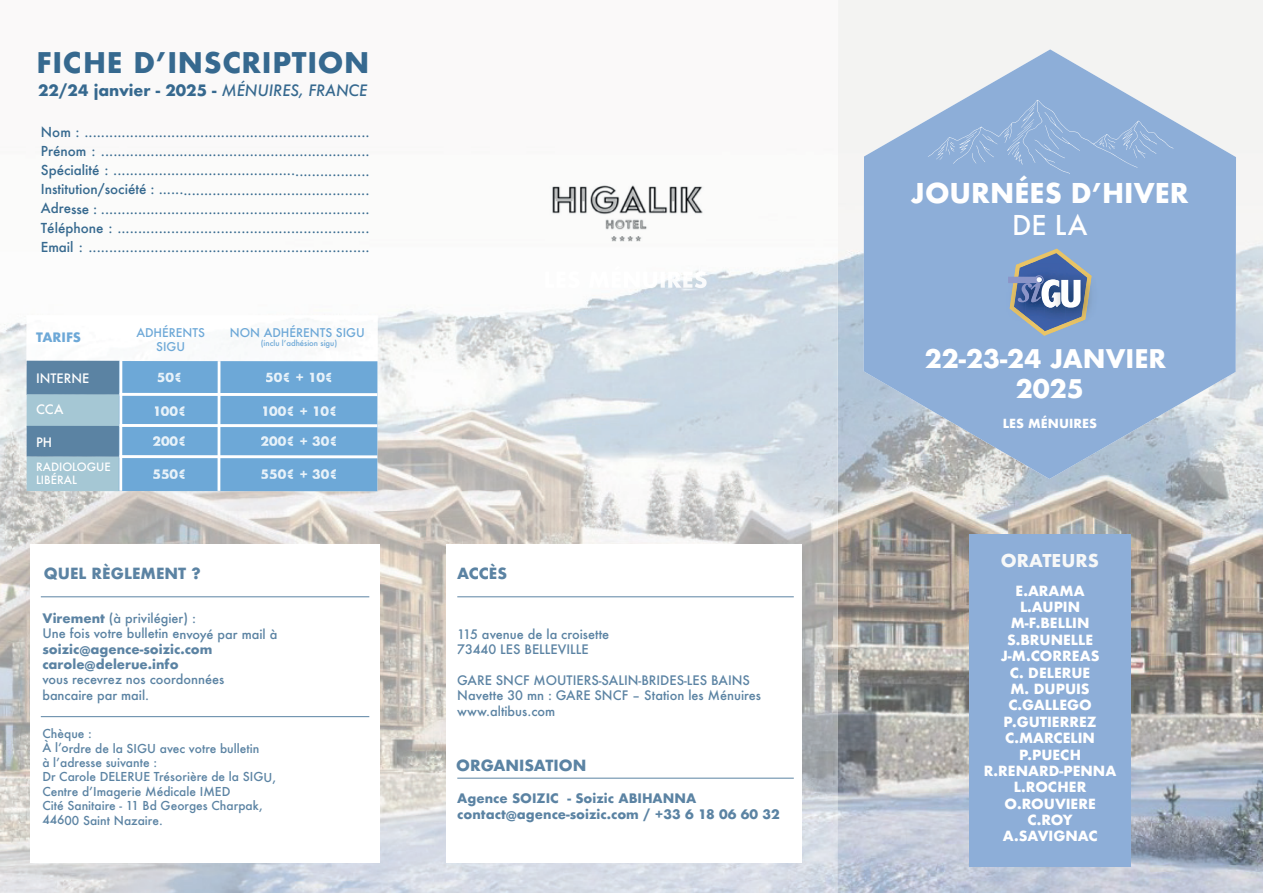
<style>
.page{position:relative;width:1263px;height:893px;background:#fff}
.page>*{position:absolute;margin:0;border:0;box-sizing:border-box;transform-origin:0 0}
.t1{font:700 27.75px "Futura";letter-spacing:.025em;color:#36698f}
.t2{font:700 26.55px "Futura";color:#fff}
.t3{font:500 26.55px "Futura";color:#fff}
.t4{font:700 25.05px/30px "Futura";color:#fff;text-align:center}
.t5{font:700 17.25px "Futura";color:#f7f8f8}
.t6{font:700 15.3px "Futura";color:#36698f}
.t7{font:700 15px "Futura";color:#5b83a3}
.t8{font:700 13.65px/16.4px "Futura";color:#fff;text-align:center}
.t9{font:500 13.35px/19px "Futura";color:#36698f;text-align:justify}
.t10{font:500 12.75px/15.3px "Futura";color:#5b83a3}
.t11{font:700 12.75px/15.3px "Futura";color:#5b83a3}
.t12{font:700 12.6px "Futura";color:#e8f2f9}
.t13{font:500 12.6px "Futura";color:#fff}
.t14{font:700 12.6px "Futura";color:#6da8d7}
.t15{font:700 12.3px "Futura";color:#fff}
.t16{font:500 12px/14.4px "Futura";color:#5b83a3}
.t17{font:500 11.7px/14.1px "Futura";color:#6da8d7;text-align:center}
.t18{font:500 11.1px/13.4px "Futura";color:#fff}
.t19{font:500 7.8px "Futura";color:#6da8d7}
.s1{font-weight:500;font-style:italic}
.s2{font-weight:700}
</style>
<div class="page">
<img style="left:0;top:0;width:1263px;height:893px">
<div style="left:31px;top:544px;width:349px;height:319px;background:#fff"></div>
<div style="left:446px;top:544px;width:355px;height:319px;background:#fff"></div>
<div style="left:969px;top:534px;width:162px;height:333px;background:#8daed8"></div>
<img style="left:545px;top:265px;width:162px;height:23px">
<img style="left:545px;top:181px;width:161px;height:61px">
<svg style="left:864px;top:49px;width:372px;height:430px;fill:#8daed8"></svg>
<svg style="left:928px;top:100px;width:245px;height:74px"></svg>
<img style="left:1001px;top:260px;width:8px;height:66px">
<img style="left:1091px;top:263px;width:14px;height:69px">
<div style="left:1008px;top:277px;width:31px;height:6px;background:#8b95c8"></div>
<svg style="left:1009px;top:249px;width:82px;height:87px"></svg>
<hr style="left:457px;top:778px;width:337px;height:1px;background:#5b83a3">
<hr style="left:457px;top:596px;width:337px;height:1px;background:#5b83a3">
<hr style="left:41px;top:716px;width:328px;height:1px;background:#5b83a3">
<hr style="left:41px;top:596px;width:328px;height:1px;background:#5b83a3">
<img style="left:27px;top:315px;width:350px;height:46px">
<div style="left:27px;top:361px;width:93px;height:34px;background:#5b83a3"></div>
<div style="left:27px;top:394px;width:93px;height:33px;background:#a5c7d4"></div>
<div style="left:27px;top:426px;width:93px;height:31px;background:#5b83a3"></div>
<div style="left:27px;top:457px;width:93px;height:34px;background:#a5c7d4"></div>
<div style="left:119px;top:361px;width:258px;height:130px;background:#6da8d7"></div>
<hr style="left:119px;top:361px;width:3px;height:130px;background:#fff">
<hr style="left:218px;top:361px;width:2px;height:130px;background:#fff">
<hr style="left:120px;top:393px;width:257px;height:3px;background:#fff">
<hr style="left:120px;top:424px;width:257px;height:3px;background:#fff">
<hr style="left:120px;top:455px;width:257px;height:3px;background:#fff">
<h1 class="t1" style="left:37px;top:43px;width:334px">FICHE D’INSCRIPTION</h1>
<p class="t6" style="left:38px;top:79px;width:331px">22/24 janvier - 2025 - <span class="s1">MÉNUIRES, FRANCE</span></p>
<p class="t9" style="left:41px;top:123px;width:330px">Nom : .....................................................................<br>Prénom : .................................................................<br>Spécialité : ..............................................................<br>Institution/société : ...................................................<br>Adresse : .................................................................<br>Téléphone : .............................................................<br>Email : ....................................................................</p>
<p class="t14" style="left:36px;top:328px;width:47px">TARIFS</p>
<p class="t17" style="left:136px;top:325px;width:70px">ADHÉRENTS<br>SIGU</p>
<p class="t17" style="left:230px;top:326px;width:136px">NON ADHÉRENTS SIGU</p>
<p class="t19" style="left:261px;top:338px;width:78px">(inclu lʼadhésion sigu)</p>
<p class="t13" style="left:36px;top:370px;width:55px">INTERNE</p>
<p class="t13" style="left:36px;top:401px;width:29px">CCA</p>
<p class="t13" style="left:36px;top:433px;width:18px">PH</p>
<p class="t18" style="left:36px;top:460px;width:76px">RADIOLOGUE<br>LIBÉRAL</p>
<p class="t12" style="left:157px;top:369px;width:27px">50€</p>
<p class="t12" style="left:153px;top:402px;width:35px">100€</p>
<p class="t12" style="left:152px;top:432px;width:36px">200€</p>
<p class="t12" style="left:152px;top:465px;width:36px">550€</p>
<p class="t12" style="left:265px;top:369px;width:70px">50€ + 10€</p>
<p class="t12" style="left:261px;top:402px;width:78px">100€ + 10€</p>
<p class="t12" style="left:261px;top:432px;width:79px">200€ + 30€</p>
<p class="t12" style="left:261px;top:465px;width:79px">550€ + 30€</p>
<p class="t7" style="left:44px;top:563px;width:158px">QUEL RÈGLEMENT ?</p>
<p class="t10" style="left:42px;top:611px;width:236px"><span class="s2">Virement</span> (à privilégier) :<br>Une fois votre bulletin envoyé par mail à</p>
<p class="t11" style="left:42px;top:641px;width:172px">soizic@agence-soizic.com carole@delerue.info</p>
<p class="t10" style="left:42px;top:672px;width:183px">vous recevrez nos coordonnées bancaire par mail.</p>
<p class="t16" style="left:42px;top:726px;width:235px">Chèque :<br>À lʼordre de la SIGU avec votre bulletin<br>à lʼadresse suivante :<br>Dr Carole DELERUE Trésorière de la SIGU,<br>Centre dʼImagerie Médicale IMED<br>Cité Sanitaire - 11 Bd Georges Charpak,<br>44600 Saint Nazaire .</p>
<p class="t7" style="left:457px;top:563px;width:51px">ACCÈS</p>
<p class="t10" style="left:457px;top:627px;width:154px">115 avenue de la croisette<br>73440 LES BELLEVILLE</p>
<p class="t10" style="left:457px;top:672px;width:305px">GARE SNCF MOUTIERS-SALIN-BRIDES-LES BAINS<br>Navette 30 mn : GARE SNCF – Station les Ménuires www.altibus.com</p>
<p class="t7" style="left:456px;top:754px;width:132px">ORGANISATION</p>
<p class="t11" style="left:457px;top:791px;width:324px">Agence SOIZIC - Soizic ABIHANNA contact@agence-soizic.com / +33 6 18 06 60 32</p>
<h2 class="t2" style="left:911px;top:174px;width:279px">JOURNÉES D’HIVER</h2>
<h2 class="t3" style="left:1012px;top:207px;width:77px">DE LA</h2>
<h3 class="t4" style="left:925px;top:343px;width:243px">22-23-24 JANVIER<br>2025</h3>
<p class="t15" style="left:1003px;top:414px;width:96px">LES MÉNUIRES</p>
<p class="t5" style="left:1001px;top:548px;width:100px">ORATEURS</p>
<p class="t8" style="left:984px;top:582px;width:134px">E.ARAMA<br>L.AUPIN<br>M-F.BELLIN<br>S.BRUNELLE<br>J-M.CORREAS<br>C. DELERUE<br>M. DUPUIS<br>C.GALLEGO<br>P.GUTIERREZ<br>C.MARCELIN<br>P.PUECH<br>R.RENARD-PENNA<br>L.ROCHER<br>O.ROUVIERE<br>C.ROY<br>A.SAVIGNAC</p>
</div>
